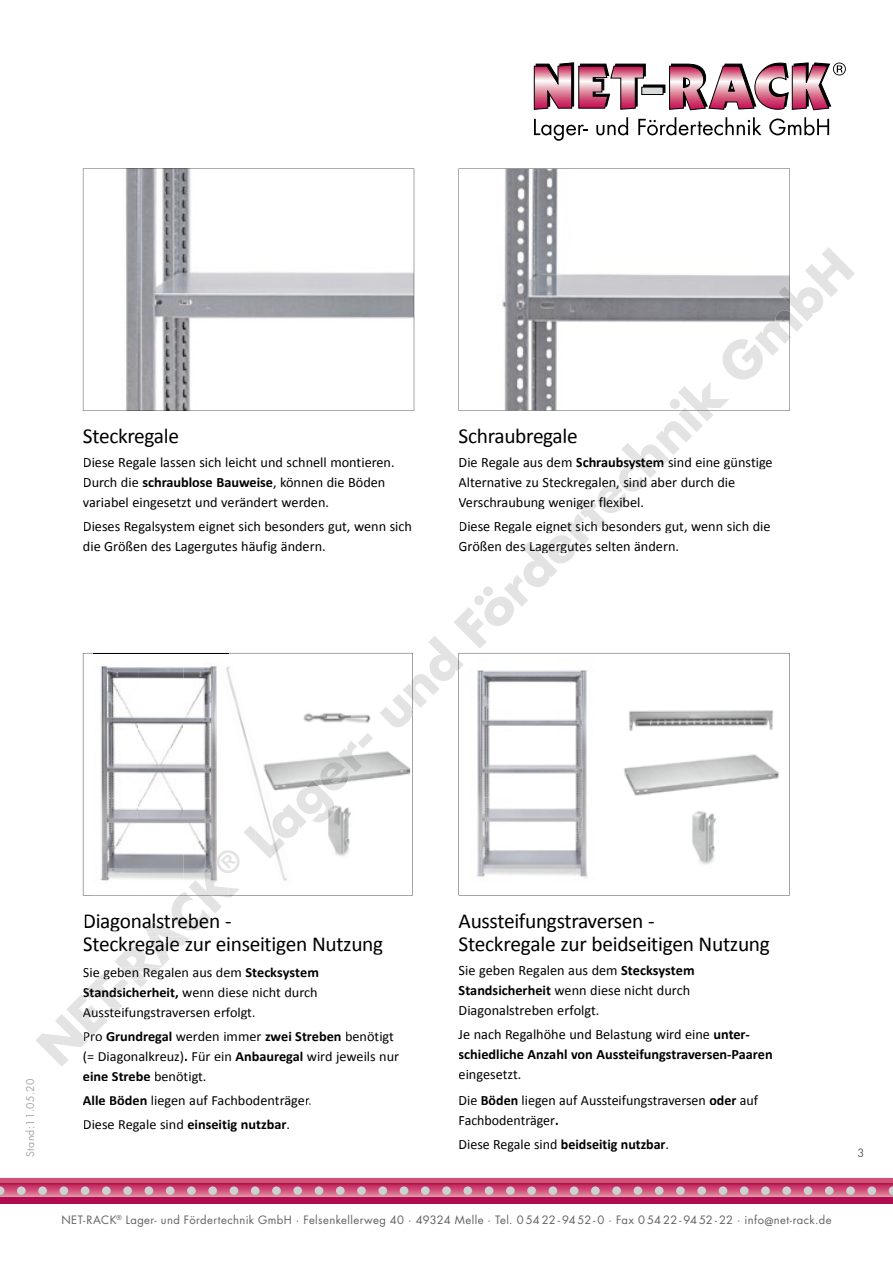
<style>
.page{position:relative;width:893px;height:1263px;background:#fff}
.page>*{position:absolute;margin:0;border:0;box-sizing:border-box;transform-origin:0 0}
.t1{font:21.3px/23.4px "Calibri";letter-spacing:-.015em;color:#000}
.t2{font:14.25px/20px "Calibri";color:#000}
.t3{font:700 14.25px/20px "Calibri";color:#000}
.t4{font:13.95px/20px "Calibri";color:#000}
.t5{font:11.25px "Futura";letter-spacing:.035em;color:#626261}
.t6{font:10.5px "Futura";letter-spacing:.025em;color:#a7a7a8}
.s1{font-weight:700}
.s2{font-weight:400}
</style>
<div class="page">
<img style="left:83px;top:169px;width:331px;height:242px">
<img style="left:502px;top:169px;width:288px;height:242px">
<svg style="left:476px;top:653px;width:314px;height:242px"></svg>
<svg style="left:83px;top:653px;width:330px;height:242px"></svg>
<img style="left:255px;top:661px;width:155px;height:218px">
<img style="left:218px;top:663px;width:77px;height:224px">
<img style="left:616px;top:661px;width:170px;height:226px">
<svg style="left:0;top:1178px;width:893px;height:25px;background:#c64e77"></svg>
<div style="left:643px;top:85px;width:22px;height:8px;border:1px solid #000"></div>
<svg style="left:534px;top:62px;width:112px;height:48px"></svg>
<div style="left:642px;top:87px;width:21px;height:8px;background:#d9dada"></div>
<div style="left:641px;top:87px;width:22px;height:8px;border:1px solid #000"></div>
<svg style="left:669px;top:62px;width:177px;height:48px"></svg>
<svg style="left:534px;top:119px;width:54px;height:22px"></svg>
<svg style="left:596px;top:117px;width:32px;height:18px"></svg>
<svg style="left:638px;top:117px;width:124px;height:18px"></svg>
<svg style="left:769px;top:117px;width:60px;height:18px"></svg>
<img style="left:778px;top:286px;width:11px;height:18px">
<img style="left:755px;top:310px;width:34px;height:46px">
<svg style="left:789px;top:247px;width:66px;height:92px"></svg>
<img style="left:720px;top:339px;width:44px;height:41px">
<img style="left:678px;top:382px;width:51px;height:17px">
<img style="left:403px;top:683px;width:7px;height:11px">
<svg style="left:410px;top:399px;width:363px;height:320px"></svg>
<img style="left:275px;top:694px;width:135px;height:144px">
<img style="left:271px;top:816px;width:10px;height:14px">
<svg style="left:243px;top:825px;width:12px;height:19px"></svg>
<img style="left:255px;top:830px;width:30px;height:28px">
<img style="left:269px;top:838px;width:15px;height:18px">
<img style="left:216px;top:850px;width:12px;height:13px">
<svg style="left:228px;top:850px;width:13px;height:23px"></svg>
<img style="left:221px;top:854px;width:7px;height:9px">
<img style="left:189px;top:863px;width:39px;height:25px">
<svg style="left:36px;top:888px;width:347px;height:178px"></svg>
<h1 class="t1" style="left:83px;top:424px;width:98px">Steckregale</h1>
<p class="t2" style="left:83px;top:452px;width:313px">Diese Regale lassen sich leicht und schnell montieren.<br>Durch die <span class="s1">schraublose Bauweise</span>, können die Böden variabel eingesetzt und verändert werden.</p>
<p class="t2" style="left:83px;top:516px;width:331px">Dieses Regalsystem eignet sich besonders gut, wenn sich die Größen des Lagergutes häufig ändern.</p>
<h1 class="t1" style="left:459px;top:424px;width:121px">Schraubregale</h1>
<p class="t2" style="left:459px;top:452px;width:316px">Die Regale aus dem <span class="s1">Schraubsystem</span> sind eine günstige</p>
<p class="t2" style="left:459px;top:472px;width:278px">Alternative zu Steckregalen, sind aber durch die<br>Verschraubung weniger flexibel.</p>
<p class="t2" style="left:459px;top:516px;width:313px">Diese Regale eignet sich besonders gut, wenn sich die<br>Größen des Lagergutes selten ändern.</p>
<p class="t6" style="left:23px;top:1157px;width:79px;rotate:-90deg">Stand:11.05.20</p>
<h1 class="t1" style="left:83px;top:909px;width:302px">Diagonalstreben -<br>Steckregale zur einseitigen Nutzung</h1>
<p class="t4" style="left:83px;top:962px;width:238px">Sie geben Regalen aus dem <span class="s1">Stecksystem<br>Standsicherheit,</span> wenn diese nicht durch</p>
<p class="t4" style="left:83px;top:1026px;width:318px">Pro <span class="s1">Grundregal</span> werden immer <span class="s1">zwei Streben</span> benötigt (= Diagonalkreuz)<span class="s1">.</span> Für ein <span class="s1">Anbauregal</span> wird jeweils nur <span class="s1">eine Strebe</span> benötigt.</p>
<p class="t4" style="left:83px;top:1088px;width:230px;line-height:24px"><span class="s1">Alle Böden</span> liegen auf Fachbodenträger.<br>Diese Regale sind <span class="s1">einseitig nutzbar</span>.</p>
<p class="t4" style="left:83px;top:1002px;width:174px">Aussteifungstraversen erfolgt.</p>
<h1 class="t1" style="left:459px;top:909px;width:313px">Aussteifungstraversen -<br>Steckregale zur beidseitigen Nutzung</h1>
<p class="t2" style="left:459px;top:960px;width:238px">Sie geben Regalen aus dem <span class="s1">Stecksystem<br>Standsicherheit</span> wenn diese nicht durch<br>Diagonalstreben erfolgt.</p>
<p class="t3" style="left:459px;top:1024px;width:316px"><span class="s2">Je nach Regalhöhe und Belastung wird eine</span> unter&shy;schiedliche Anzahl von Aussteifungstraversen-Paaren</p>
<p class="t2" style="left:459px;top:1061px;width:301px;line-height:26px">eingesetzt.<br>Die <span class="s1">Böden</span> liegen auf Aussteifungstraversen <span class="s1">oder</span> auf</p>
<p class="t2" style="left:459px;top:1108px;width:212px;line-height:24px">Fachbodenträger<span class="s1">.<br></span>Diese Regale sind <span class="s1">beidseitig nutzbar</span>.</p>
<p class="t5" style="left:61px;top:1212px;width:772px">NET-RACK<sup>®</sup> Lager- und Fördertechnik GmbH · Felsenkellerweg 40 · 49324 Melle · Tel. 0 54 22 - 94 52 - 0 · Fax 0 54 22 - 94 52 - 22 · info@net-rack.de</p>
<p class="t5" style="left:858px;top:1145px;width:8px">3</p>
</div>
